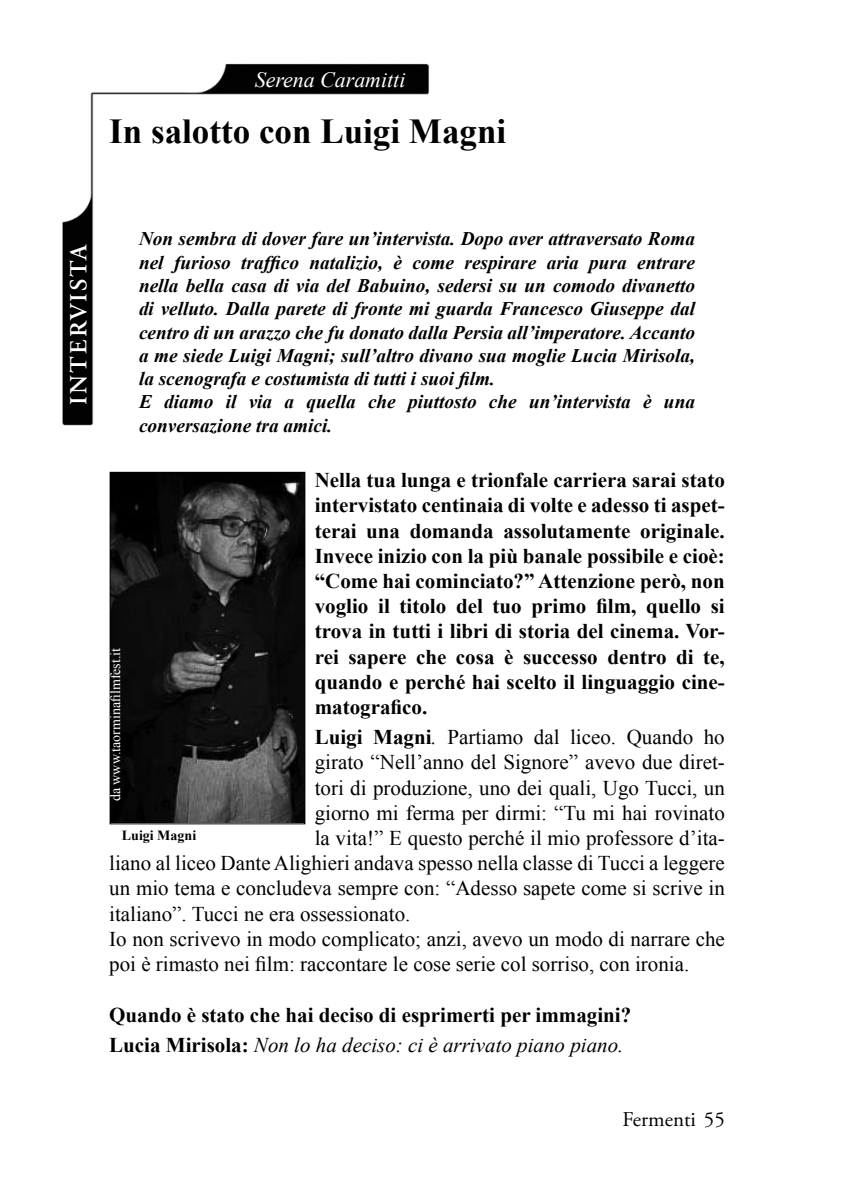
<style>
.page{position:relative;width:844px;height:1191px;background:#fff}
.page>*{position:absolute;margin:0;border:0;box-sizing:border-box;transform-origin:0 0}
.t1{font:700 35px "Times New Roman";color:#000}
.t2{font:600 24.5px "Adobe Garamond Pro";letter-spacing:.09em;color:#fff}
.t3{font:italic 21.88px "Times New Roman";color:#fff}
.t4{font:21px "Times New Roman";color:#000}
.t5{font:700 21px/25.2px "Times New Roman";color:#000;text-align:justify}
.t6{font:21px "Adobe Garamond Pro";color:#000}
.t7{font:italic 700 19.25px/23.3px "Times New Roman";color:#000}
.t8{font:14px "Times New Roman";color:#fff}
.t9{font:700 14px "Times New Roman";color:#000}
.s1{font-weight:700}
.s2{font-style:italic}
.s3{font-weight:400;font-style:italic}
</style>
<div class="page">
<img style="left:62px;top:63px;width:367px;height:363px">
<img style="left:112px;top:474px;width:191px;height:348px">
<div style="left:110px;top:472px;width:195px;height:352px;border:1px solid #000"></div>
<p class="t3" style="left:255px;top:65px;width:152px">Serena Caramitti</p>
<h1 class="t1" style="left:109px;top:107px;width:398px">In salotto con Luigi Magni</h1>
<p class="t2" style="left:65px;top:405px;width:163px;rotate:-90deg">INTERVISTA</p>
<p class="t7" style="left:139px;top:227px;width:557px">Non sembra di dover fare un’intervista. Dopo aver attraversato Roma nel furioso traffico natalizio, è come respirare aria pura entrare nella bella casa di via del Babuino, sedersi su un comodo divanetto di velluto. Dalla parete di fronte mi guarda Francesco Giuseppe dal centro di un arazzo che fu donato dalla Persia all’imperatore. Accanto a me siede Luigi Magni; sull’altro divano sua moglie Lucia Mirisola, la scenografa e costumista di tutti i suoi film.<br>E diamo il via a quella che piuttosto che un’intervista è una conversazione tra amici.</p>
<p class="t5" style="left:314px;top:467px;width:411px">Nella tua lunga e trionfale carriera sarai stato intervistato centinaia di volte e adesso ti aspet&shy;terai una domanda assolutamente originale.<br>Invece inizio con la più banale possibile e cioè: “Come hai cominciato?” Attenzione però, non voglio il titolo del tuo primo film, quello si trova in tutti i libri di storia del cinema. Vor&shy;rei sapere che cosa è successo dentro di te, quando e perché hai scelto il linguaggio cine&shy;matografico.</p>
<p class="t4" style="left:314px;top:723px;width:411px"><span class="s1">Luigi Magni</span><span class="s2">.</span> Partiamo dal liceo. Quando ho</p>
<p class="t4" style="left:314px;top:748px;width:411px">girato “Nell’anno del Signore” avevo due diret-</p>
<p class="t4" style="left:314px;top:773px;width:411px">tori di produzione, uno dei quali, Ugo Tucci, un</p>
<p class="t4" style="left:314px;top:798px;width:411px">giorno mi ferma per dirmi: “Tu mi hai rovinato</p>
<p class="t4" style="left:314px;top:824px;width:411px">la vita!” E questo perché il mio professore d’ita-</p>
<p class="t4" style="left:109px;top:849px;width:617px">liano al liceo Dante Alighieri andava spesso nella classe di Tucci a leggere</p>
<p class="t4" style="left:109px;top:874px;width:617px">un mio tema e concludeva sempre con: “Adesso sapete come si scrive in</p>
<p class="t4" style="left:109px;top:899px;width:302px">italiano”. Tucci ne era ossessionato.</p>
<p class="t4" style="left:109px;top:924px;width:617px">Io non scrivevo in modo complicato; anzi, avevo un modo di narrare che</p>
<p class="t4" style="left:109px;top:950px;width:581px">poi è rimasto nei film: raccontare le cose serie col sorriso, con ironia.</p>
<p class="t5" style="left:109px;top:999px;width:523px;line-height:30.1px">Quando è stato che hai deciso di esprimerti per immagini?<br>Lucia Mirisola: <span class="s3">Non lo ha deciso: ci è arrivato piano piano.</span></p>
<p class="t8" style="left:106px;top:801px;width:155px;rotate:-90deg">da www.taorminafilmfest.it</p>
<p class="t9" style="left:122px;top:826px;width:76px">Luigi Magni</p>
<p class="t6" style="left:622px;top:1107px;width:104px">Fermenti 55</p>
</div>
